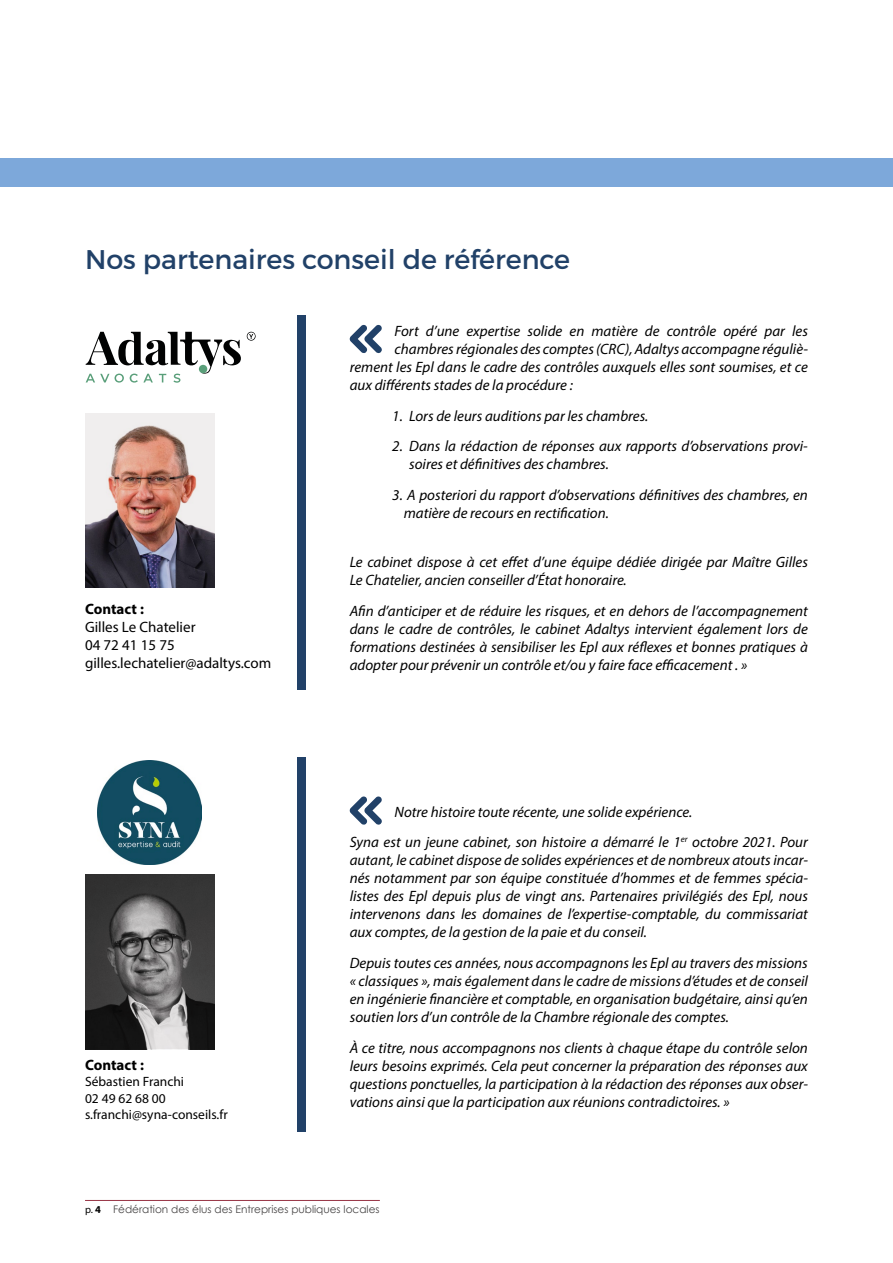
<style>
.page{position:relative;width:893px;height:1263px;background:#fff}
.page>*{position:absolute;margin:0;border:0;box-sizing:border-box;transform-origin:0 0}
.t1{font:27px "Montserrat";color:#214168}
.t2{font:italic 15px/18px "Myriad Pro";color:#000}
.t3{font:15px/18px "Myriad Pro";color:#000}
.t4{font:700 15px "Myriad Pro";color:#000}
.t5{font:13.5px/16.2px "Myriad Pro";color:#000}
.t6{font:10.5px "Century Gothic";color:#474545}
.s1{font-family:"Myriad Pro";color:#000}
.s2{font-family:"Myriad Pro";font-weight:700;color:#000}
</style>
<div class="page">
<img style="left:85px;top:413px;width:130px;height:174px">
<img style="left:85px;top:874px;width:130px;height:175px">
<hr style="left:85px;top:1200px;width:295px;height:1px;background:#983445">
<div style="left:0;top:158px;width:893px;height:29px;background:#7da8da"></div>
<svg style="left:350px;top:325px;width:32px;height:28px"></svg>
<svg style="left:350px;top:796px;width:32px;height:29px"></svg>
<svg style="left:86px;top:332px;width:155px;height:51px"></svg>
<div style="left:199px;top:365px;width:8px;height:8px;background:#5a9f7a;border-radius:50%"></div>
<svg style="left:247px;top:332px;width:9px;height:9px"></svg>
<img style="left:98px;top:760px;width:104px;height:104px">
<div style="left:298px;top:315px;width:8px;height:374px;background:#214168"></div>
<div style="left:298px;top:758px;width:8px;height:374px;background:#214168"></div>
<h1 class="t1" style="left:85px;top:242px;width:487px">Nos partenaires conseil de référence</h1>
<p class="t4" style="left:85px;top:599px;width:60px">Contact :</p>
<p class="t3" style="left:85px;top:618px;width:188px">Gilles Le Chatelier<br>04 72 41 15 75 gilles.lechatelier@adaltys.com</p>
<p class="t4" style="left:85px;top:1055px;width:60px">Contact :</p>
<p class="t5" style="left:85px;top:1073px;width:144px">Sébastien Franchi<br>02 49 62 68 00 s.franchi@syna-conseils.fr</p>
<p class="t2" style="left:395px;top:322px;width:415px">Fort d’une expertise solide en matière de contrôle opéré par les</p>
<p class="t2" style="left:395px;top:340px;width:415px">chambres régionales des comptes (CRC), Adaltys accompagne réguliè-</p>
<p class="t2" style="left:350px;top:358px;width:460px">rement les Epl dans le cadre des contrôles auxquels elles sont soumises, et ce</p>
<p class="t2" style="left:350px;top:376px;width:225px">aux différents stades de la procédure :</p>
<p class="t2" style="left:392px;top:406px;width:258px">1. Lors de leurs auditions par les chambres.</p>
<p class="t2" style="left:409px;top:437px;width:400px;text-indent:-17px">2. Dans la rédaction de réponses aux rapports d’observations provi&shy;soires et définitives des chambres.</p>
<p class="t2" style="left:404px;top:486px;width:406px;text-indent:-11px">3. A posteriori du rapport d’observations définitives des chambres, en matière de recours en rectification.</p>
<p class="t2" style="left:350px;top:553px;width:460px">Le cabinet dispose à cet effet d’une équipe dédiée dirigée par Maître Gilles<br>Le Chatelier, ancien conseiller d’État honoraire.</p>
<p class="t2" style="left:350px;top:601px;width:460px;text-align:justify">Afin d’anticiper et de réduire les risques, et en dehors de l’accompagnement dans le cadre de contrôles, le cabinet Adaltys intervient également lors de formations destinées à sensibiliser les Epl aux réflexes et bonnes pratiques à adopter pour prévenir un contrôle et/ou y faire face efficacement . »</p>
<p class="t2" style="left:350px;top:796px;width:460px;line-height:30.8px;text-indent:45px">Notre histoire toute récente, une solide expérience.<br>Syna est un jeune cabinet, son histoire a démarré le 1<sup>er</sup> octobre 2021. Pour</p>
<p class="t2" style="left:350px;top:851px;width:460px;text-align:justify">autant, le cabinet dispose de solides expériences et de nombreux atouts incar&shy;nés notamment par son équipe constituée d’hommes et de femmes spécia&shy;listes des Epl depuis plus de vingt ans. Partenaires privilégiés des Epl, nous intervenons dans les domaines de l’expertise-comptable, du commissariat aux comptes, de la gestion de la paie et du conseil.</p>
<p class="t2" style="left:350px;top:954px;width:460px;text-align:justify">Depuis toutes ces années, nous accompagnons les Epl au travers des missions « classiques », mais également dans le cadre de missions d’études et de conseil en ingénierie financière et comptable, en organisation budgétaire, ainsi qu’en soutien lors d’un contrôle de la Chambre régionale des comptes.</p>
<p class="t2" style="left:350px;top:1038px;width:460px;text-align:justify">À ce titre, nous accompagnons nos clients à chaque étape du contrôle selon leurs besoins exprimés. Cela peut concerner la préparation des réponses aux questions ponctuelles, la participation à la rédaction des réponses aux obser&shy;vations ainsi que la participation aux réunions contradictoires. »</p>
<p class="t6" style="left:85px;top:1203px;width:296px"><span class="s1">p.</span> <span class="s2">4</span> Fédération des élus des Entreprises publiques locales</p>
</div>
